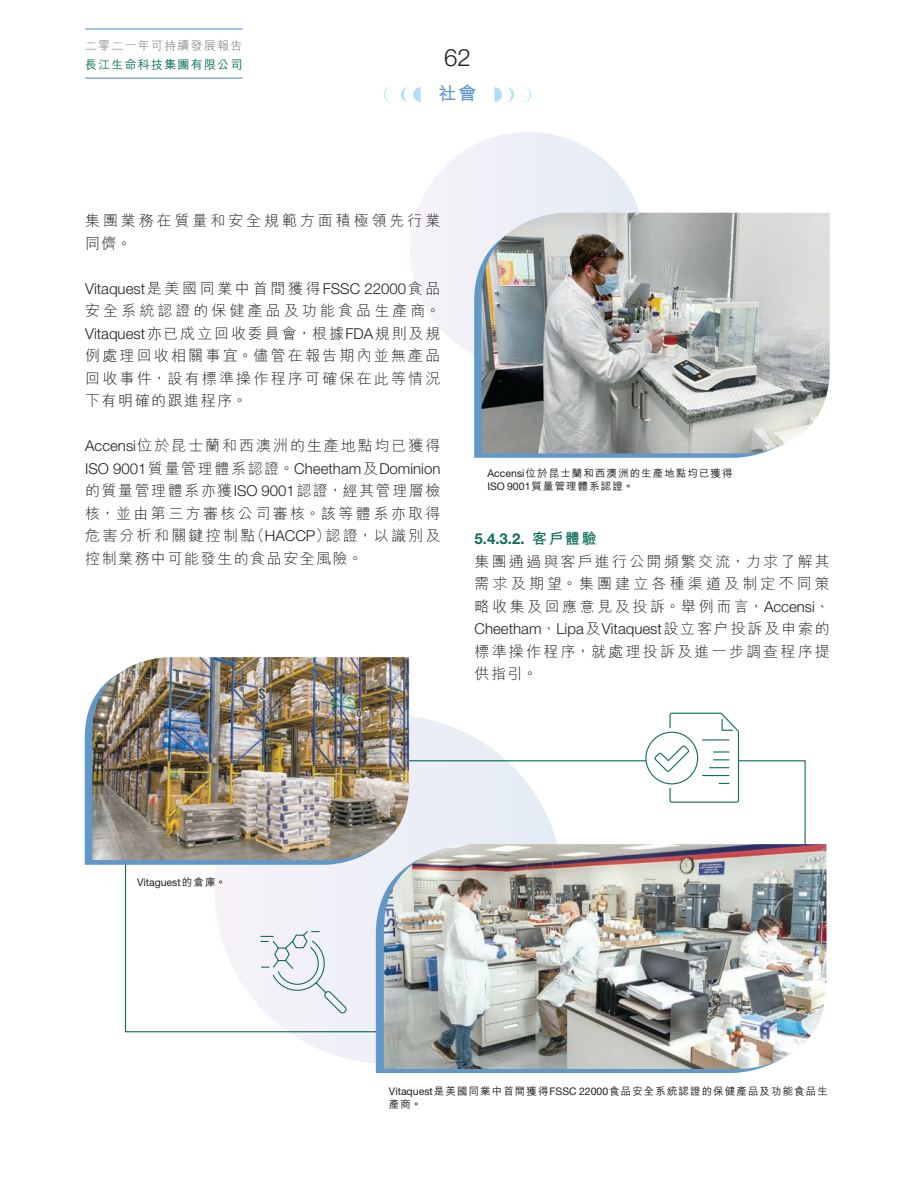
<style>
.page{position:relative;width:915px;height:1191px;background:#fff}
.page>*{position:absolute;margin:0;border:0;box-sizing:border-box;transform-origin:0 0}
.t1{font:300 24px "Helvetica Neue LT Std";color:#231f20}
.t2{font:700 18px "M Hei HK";color:#6298c8}
.t3{font:300 15px/22.5px "M Hei HK";letter-spacing:.145em;color:#231f20;text-align:justify}
.t4{font:300 15px "Helvetica Neue LT Std";color:#231f20}
.t5{font:300 15px/22.5px "M Hei HK";letter-spacing:.195em;color:#231f20}
.t6{font:700 15px "Helvetica Neue LT Std";color:#0b6e57}
.t7{font:300 12px "M Hei HK";letter-spacing:.1em;color:#6c6d70}
.t8{font:500 12px "M Hei HK";letter-spacing:.1em;color:#0b6e57}
.t9{font:500 10.5px/13.5px "M Hei HK";letter-spacing:.1em;color:#231f20}
.t10{font:10.5px "Helvetica Neue LT Std";color:#231f20}
.s1{font-family:"M Hei HK"}
.s2{font-family:"Helvetica Neue LT Std"}
.s3{font-family:"Helvetica Neue LT Std";font-weight:400}
.s4{font-family:"M Hei HK";font-weight:500}
</style>
<div class="page">
<hr style="left:85px;top:28px;width:157px;height:2px;background:#6298c8">
<hr style="left:85px;top:78px;width:157px;height:1px;background:#6298c8">
<svg style="left:401px;top:87px;width:19px;height:15px"></svg>
<svg style="left:383px;top:87px;width:8px;height:15px"></svg>
<svg style="left:494px;top:87px;width:20px;height:15px"></svg>
<svg style="left:524px;top:87px;width:7px;height:15px"></svg>
<svg style="left:124px;top:760px;width:681px;height:272px"></svg>
<div style="left:214px;top:715px;width:349px;height:348px;background:#eeeff7;border-radius:50%"></div>
<div style="left:85px;top:702px;width:267px;height:162px;background:#6298c8"></div>
<img style="left:92px;top:657px;width:317px;height:203px">
<svg style="left:644px;top:712px;width:95px;height:91px"></svg>
<svg style="left:259px;top:931px;width:88px;height:84px"></svg>
<svg style="left:376px;top:848px;width:381px;height:225px;background:#77a5cf"></svg>
<img style="left:384px;top:844px;width:442px;height:225px">
<div style="left:409px;top:132px;width:236px;height:236px;background:#f0f0f7;border-radius:50%"></div>
<svg style="left:474px;top:265px;width:288px;height:193px;background:#709fca"></svg>
<img style="left:481px;top:213px;width:348px;height:240px">
<p class="t7" style="left:85px;top:40px;width:159px">二零二一年可持續發展報告</p>
<p class="t8" style="left:85px;top:55px;width:159px">長江生命科技集團有限公司</p>
<h1 class="t1" style="left:444px;top:42px;width:28px">62</h1>
<p class="t2" style="left:438px;top:80px;width:39px">社會</p>
<p class="t5" style="left:85px;top:209px;width:357px">集團業務在質量和安全規範方面積極領先行業同儕。</p>
<p class="t4" style="left:85px;top:279px;width:357px">Vitaquest<span class="s1">是美國同業中首間獲得</span>FSSC 22000<span class="s1">食品</span></p>
<p class="t3" style="left:85px;top:299px;width:357px">安全系統認證的保健產品及功能食品生產商。<span class="s2">Vitaquest</span>亦已成立回收委員會，根據<span class="s2">FDA</span>規則及規例處理回收相關事宜。儘管在報告期內並無產品回收事件，設有標準操作程序可確保在此等情況下有明確的跟進程序。</p>
<p class="t3" style="left:85px;top:434px;width:357px"><span class="s2">Accensi</span>位於昆士蘭和西澳洲的生產地點均已獲得</p>
<p class="t4" style="left:85px;top:459px;width:357px">ISO 9001<span class="s1">質量管理體系認證。</span>Cheetham<span class="s1">及</span>Dominion</p>
<p class="t3" style="left:85px;top:479px;width:357px">的質量管理體系亦獲<span class="s2">ISO 9001</span>認證，經其管理層檢核，並由第三方審核公司審核。該等體系亦取得危害分析和關鍵控制點（<span class="s2">HACCP</span>）認證，以識別及控制業務中可能發生的食品安全風險。</p>
<p class="t9" style="left:487px;top:465px;width:247px"><span class="s3">Accensi</span>位於昆士蘭和西澳洲的生產地點均已獲得<br><span class="s3">ISO 9001</span>質量管理體系認證。</p>
<p class="t6" style="left:474px;top:529px;width:124px">5.4.3.2. <span class="s1">客戶體驗</span></p>
<p class="t3" style="left:474px;top:549px;width:357px">集團通過與客戶進行公開頻繁交流，力求了解其需求及期望。集團建立各種渠道及制定不同策略收集及回應意見及投訴。舉例而言，<span class="s2">Accensi</span>、</p>
<p class="t4" style="left:474px;top:619px;width:356px">Cheetham<span class="s1">、</span>Lipa<span class="s1">及</span>Vitaquest<span class="s1">設立客户投訴及申索的</span></p>
<p class="t3" style="left:474px;top:639px;width:357px">標準操作程序，就處理投訴及進一步調查程序提供指引。</p>
<p class="t10" style="left:137px;top:876px;width:90px">Vitaguest<span class="s4">的倉庫。</span></p>
<p class="t9" style="left:389px;top:1083px;width:440px"><span class="s3">Vitaquest</span>是美國同業中首間獲得<span class="s3">FSSC 22000</span>食品安全系統認證的保健產品及功能食品生產商。</p>
</div>
